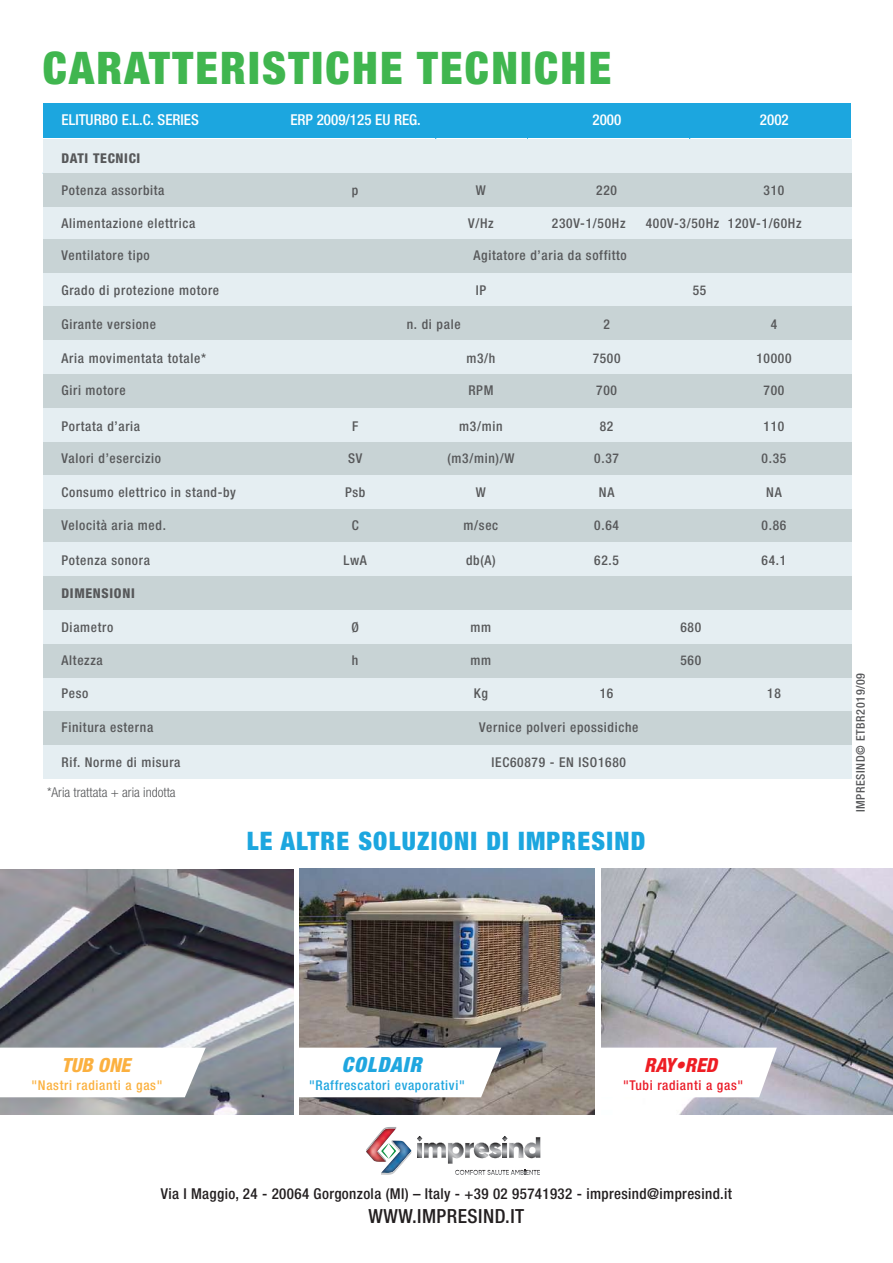
<style>
.page{position:relative;width:893px;height:1263px;background:#fff}
.page>*{position:absolute;margin:0;border:0;box-sizing:border-box;transform-origin:0 0}
.t1{font:900 condensed 45px "Helvetica Neue";letter-spacing:.05em;color:#40b64f}
.t2{font:900 condensed 25.5px "Helvetica Neue";letter-spacing:.05em;color:#1ca6df}
.t3{font:italic 900 condensed 21px "Helvetica Neue";letter-spacing:.05em;color:#1fa6df}
.t4{font:500 condensed 19.5px "Helvetica Neue";letter-spacing:.025em;color:#231f20}
.t5{font:italic 800 condensed 19.5px "Helvetica Neue";color:#ee1d23}
.t6{font:italic 800 condensed 19.5px "Helvetica Neue";color:#fbb03f}
.t7{font:500 condensed 15px "Helvetica Neue";letter-spacing:.025em;color:#231f20}
.t8{font:500 condensed 15px "Helvetica Neue";color:#fff}
.t9{font:500 condensed 13.5px "Helvetica Neue";letter-spacing:.05em;color:#57585a}
.t10{font:500 condensed 13.5px "Helvetica Neue";letter-spacing:.05em;color:#1fa6df}
.t11{font:300 condensed 13.5px "Helvetica Neue";color:#57585a}
.t12{font:800 condensed 13.5px "Helvetica Neue";letter-spacing:.05em;color:#57585a}
.t13{font:500 condensed 13.5px "Helvetica Neue";letter-spacing:.05em;color:#fbb13f}
.t14{font:500 condensed 13.5px "Helvetica Neue";letter-spacing:.05em;color:#ea1c28}
.t15{font:500 condensed 12px "Helvetica Neue";letter-spacing:.05em;color:#57585a}
</style>
<div class="page">
<img style="left:299px;top:869px;width:295px;height:246px">
<img style="left:601px;top:868px;width:292px;height:247px">
<img style="left:0;top:869px;width:293px;height:246px">
<svg style="left:299px;top:1047px;width:202px;height:50px"></svg>
<svg style="left:0;top:1047px;width:206px;height:50px"></svg>
<svg style="left:601px;top:1047px;width:176px;height:50px"></svg>
<svg style="left:425px;top:1136px;width:116px;height:28px"></svg>
<svg style="left:366px;top:1135px;width:12px;height:27px"></svg>
<img style="left:378px;top:1127px;width:47px;height:48px">
<svg style="left:455px;top:1170px;width:85px;height:5px"></svg>
<hr style="left:689px;top:308px;width:1px;height:302px;background:#1ca6df">
<hr style="left:689px;top:135px;width:1px;height:72px;background:#1ca6df">
<div style="left:43px;top:103px;width:808px;height:35px;background:#1ca6df"></div>
<hr style="left:435px;top:341px;width:1px;height:370px;background:#1ca6df">
<hr style="left:435px;top:137px;width:1px;height:103px;background:#1ca6df">
<hr style="left:435px;top:274px;width:1px;height:34px;background:#1ca6df">
<hr style="left:527px;top:274px;width:1px;height:437px;background:#1ca6df">
<hr style="left:527px;top:138px;width:1px;height:102px;background:#1ca6df">
<div style="left:43px;top:139px;width:808px;height:34px;background:#e5eef2"></div>
<div style="left:43px;top:576px;width:808px;height:34px;background:#c8d3d5"></div>
<div style="left:43px;top:711px;width:808px;height:34px;background:#c8d3d5"></div>
<div style="left:43px;top:340px;width:808px;height:34px;background:#e5eef2"></div>
<div style="left:43px;top:475px;width:808px;height:34px;background:#e5eef2"></div>
<div style="left:43px;top:678px;width:808px;height:33px;background:#e5eef2"></div>
<div style="left:43px;top:610px;width:808px;height:33px;background:#e5eef2"></div>
<div style="left:43px;top:644px;width:808px;height:33px;background:#c8d3d5"></div>
<div style="left:43px;top:509px;width:808px;height:33px;background:#c8d3d5"></div>
<div style="left:43px;top:543px;width:808px;height:33px;background:#e5eef2"></div>
<div style="left:43px;top:442px;width:808px;height:33px;background:#c8d3d5"></div>
<div style="left:43px;top:408px;width:808px;height:33px;background:#e5eef2"></div>
<div style="left:43px;top:374px;width:808px;height:33px;background:#c8d3d5"></div>
<div style="left:43px;top:206px;width:808px;height:34px;background:#e5eef2"></div>
<div style="left:43px;top:273px;width:808px;height:33px;background:#e5eef2"></div>
<div style="left:43px;top:239px;width:808px;height:34px;background:#c8d3d5"></div>
<div style="left:43px;top:307px;width:808px;height:33px;background:#c8d3d5"></div>
<div style="left:43px;top:173px;width:808px;height:33px;background:#c8d3d5"></div>
<div style="left:43px;top:745px;width:808px;height:33px;background:#e5eef2"></div>
<h1 class="t1" style="left:43px;top:41px;width:570px">CARATTERISTICHE TECNICHE</h1>
<p class="t8" style="left:61px;top:111px;width:139px">ELITURBO E.L.C. SERIES</p>
<p class="t8" style="left:290px;top:111px;width:132px">ERP 2009/125 EU REG.</p>
<p class="t8" style="left:593px;top:111px;width:30px">2000</p>
<p class="t8" style="left:760px;top:111px;width:30px">2002</p>
<p class="t12" style="left:61px;top:150px;width:80px">DATI TECNICI</p>
<p class="t9" style="left:61px;top:182px;width:105px">Potenza assorbita</p>
<p class="t9" style="left:352px;top:182px;width:8px">p</p>
<p class="t9" style="left:62px;top:215px;width:135px">Alimentazione elettrica</p>
<p class="t9" style="left:62px;top:248px;width:90px">Ventilatore tipo</p>
<p class="t9" style="left:61px;top:282px;width:159px">Grado di protezione motore</p>
<p class="t9" style="left:61px;top:316px;width:96px">Girante versione</p>
<p class="t9" style="left:62px;top:350px;width:146px">Aria movimentata totale*</p>
<p class="t9" style="left:61px;top:382px;width:66px">Giri motore</p>
<p class="t9" style="left:61px;top:418px;width:80px">Portata d’aria</p>
<p class="t9" style="left:62px;top:450px;width:101px">Valori d’esercizio</p>
<p class="t9" style="left:61px;top:484px;width:176px">Consumo elettrico in stand-by</p>
<p class="t9" style="left:62px;top:518px;width:106px">Velocità aria med.</p>
<p class="t9" style="left:61px;top:552px;width:90px">Potenza sonora</p>
<p class="t12" style="left:61px;top:585px;width:75px">DIMENSIONI</p>
<p class="t9" style="left:61px;top:619px;width:53px">Diametro</p>
<p class="t9" style="left:62px;top:652px;width:43px">Altezza</p>
<p class="t9" style="left:61px;top:685px;width:29px">Peso</p>
<p class="t9" style="left:61px;top:720px;width:93px">Finitura esterna</p>
<p class="t9" style="left:61px;top:754px;width:121px">Rif. Norme di misura</p>
<p class="t9" style="left:476px;top:182px;width:12px">W</p>
<p class="t9" style="left:764px;top:182px;width:22px">310</p>
<p class="t9" style="left:596px;top:182px;width:22px">220</p>
<p class="t9" style="left:468px;top:215px;width:27px">V/Hz</p>
<p class="t9" style="left:552px;top:215px;width:75px">230V-1/50Hz</p>
<p class="t9" style="left:646px;top:215px;width:157px">400V-3/50Hz 120V-1/60Hz</p>
<p class="t9" style="left:473px;top:248px;width:155px">Agitatore d’aria da soffitto</p>
<p class="t9" style="left:476px;top:283px;width:12px">IP</p>
<p class="t9" style="left:693px;top:283px;width:15px">55</p>
<p class="t9" style="left:407px;top:316px;width:55px">n. di pale</p>
<p class="t9" style="left:603px;top:316px;width:8px">2</p>
<p class="t9" style="left:771px;top:316px;width:8px">4</p>
<p class="t9" style="left:756px;top:350px;width:37px">10000</p>
<p class="t9" style="left:764px;top:382px;width:22px">700</p>
<p class="t9" style="left:764px;top:418px;width:22px">110</p>
<p class="t9" style="left:762px;top:450px;width:26px">0.35</p>
<p class="t9" style="left:466px;top:350px;width:30px">m3/h</p>
<p class="t9" style="left:593px;top:350px;width:29px">7500</p>
<p class="t9" style="left:468px;top:382px;width:27px">RPM</p>
<p class="t9" style="left:596px;top:382px;width:22px">700</p>
<p class="t9" style="left:352px;top:418px;width:8px">F</p>
<p class="t9" style="left:459px;top:418px;width:45px">m3/min</p>
<p class="t9" style="left:600px;top:418px;width:15px">82</p>
<p class="t9" style="left:348px;top:450px;width:16px">SV</p>
<p class="t9" style="left:447px;top:450px;width:69px">(m3/min)/W</p>
<p class="t9" style="left:594px;top:450px;width:26px">0.37</p>
<p class="t9" style="left:476px;top:484px;width:12px">W</p>
<p class="t9" style="left:345px;top:484px;width:22px">Psb</p>
<p class="t9" style="left:599px;top:484px;width:17px">NA</p>
<p class="t9" style="left:766px;top:484px;width:17px">NA</p>
<p class="t9" style="left:352px;top:518px;width:9px">C</p>
<p class="t9" style="left:464px;top:518px;width:36px">m/sec</p>
<p class="t9" style="left:594px;top:518px;width:26px">0.64</p>
<p class="t9" style="left:762px;top:518px;width:26px">0.86</p>
<p class="t9" style="left:762px;top:552px;width:26px">64.1</p>
<p class="t9" style="left:343px;top:552px;width:25px">LwA</p>
<p class="t9" style="left:466px;top:552px;width:31px">db(A)</p>
<p class="t9" style="left:594px;top:552px;width:26px">62.5</p>
<p class="t9" style="left:351px;top:619px;width:9px">Ø</p>
<p class="t9" style="left:471px;top:619px;width:22px">mm</p>
<p class="t9" style="left:680px;top:619px;width:22px">680</p>
<p class="t9" style="left:471px;top:652px;width:22px">mm</p>
<p class="t9" style="left:474px;top:685px;width:16px">Kg</p>
<p class="t9" style="left:600px;top:685px;width:15px">16</p>
<p class="t9" style="left:479px;top:720px;width:161px">Vernice polveri epossidiche</p>
<p class="t9" style="left:492px;top:754px;width:136px">IEC60879 - EN ISO1680</p>
<p class="t9" style="left:352px;top:652px;width:8px">h</p>
<p class="t9" style="left:680px;top:652px;width:22px">560</p>
<p class="t9" style="left:767px;top:685px;width:15px">18</p>
<p class="t11" style="left:47px;top:785px;width:130px">*Aria trattata + aria indotta</p>
<h2 class="t2" style="left:247px;top:825px;width:400px">LE ALTRE SOLUZIONI DI IMPRESIND</h2>
<p class="t15" style="left:853px;top:812px;width:141px;rotate:-90deg">IMPRESIND© ETBR2019/09</p>
<h3 class="t3" style="left:342px;top:1052px;width:81px">COLDAIR</h3>
<h3 class="t6" style="left:61px;top:1053px;width:70px">TUB ONE</h3>
<h3 class="t5" style="left:644px;top:1053px;width:74px">RAY•RED</h3>
<p class="t13" style="left:31px;top:1077px;width:132px">"Nastri radianti a gas"</p>
<p class="t10" style="left:309px;top:1077px;width:157px">"Raffrescatori evaporativi"</p>
<p class="t14" style="left:623px;top:1077px;width:122px">"Tubi radianti a gas"</p>
<p class="t7" style="left:161px;top:1184px;width:573px">Via I Maggio, 24 - 20064 Gorgonzola (MI) – Italy - +39 02 95741932 - impresind@impresind.it</p>
<h3 class="t4" style="left:369px;top:1204px;width:157px">WWW.IMPRESIND.IT</h3>
</div>
